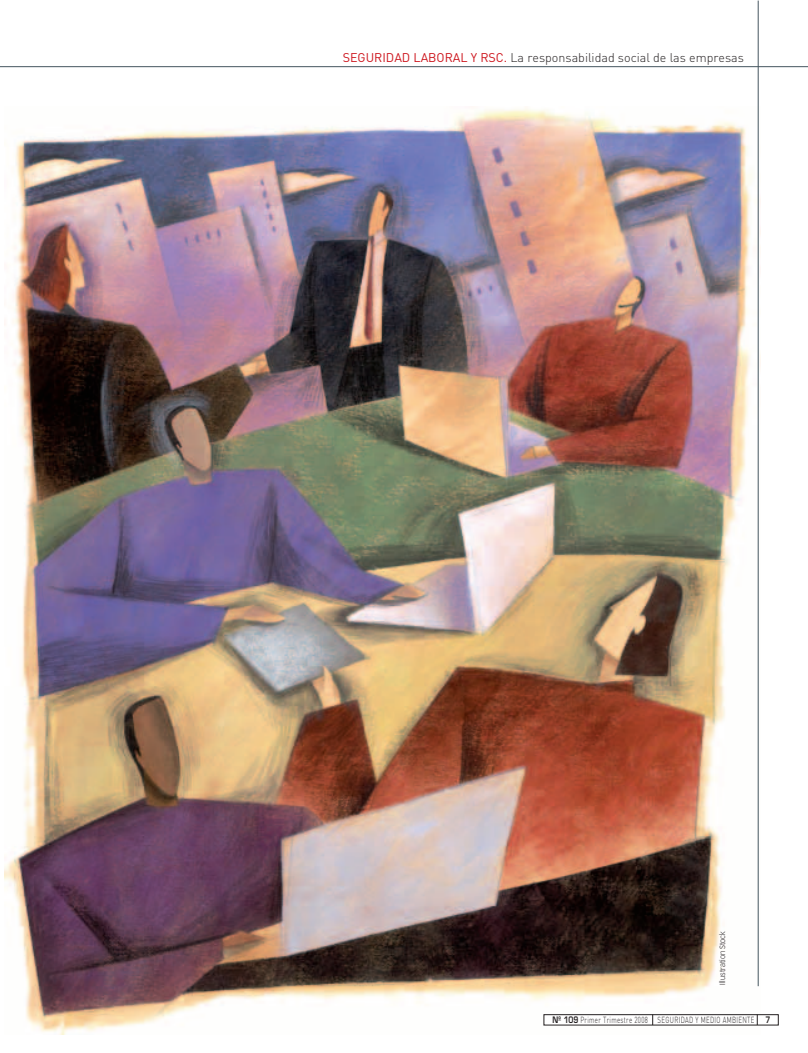
<style>
.page{position:relative;width:808px;height:1053px;background:#fff}
.page>*{position:absolute;margin:0;border:0;box-sizing:border-box;transform-origin:0 0}
.t1{font:300 12.5px "DIN";color:#231f20}
.t2{font:300 8.75px "DIN";letter-spacing:.05em;color:#231f20;scale:.7 1}
.t3{font:600 8.75px "Eurostile";color:#231f20;scale:.8 1}
.t4{font:300 7.5px "Vectora LT";color:#231f20}
.s1{font-weight:400;color:#cd151d}
.s2{font-family:"Eurostile";font-weight:600}
</style>
<div class="page">
<img style="left:4px;top:107px;width:757px;height:927px">
<hr style="left:0;top:66px;width:808px;height:1px;background:#45555f">
<hr style="left:758px;top:1px;width:1px;height:985px;background:#45555f">
<div style="left:544px;top:1014px;width:234px;height:10px;background:#fff"></div>
<div style="left:544px;top:1014px;width:234px;height:11px;border:1px solid #231f20"></div>
<p class="t1" style="left:343px;top:53px;width:403px"><span class="s1">SEGURIDAD LABORAL Y RSC.</span> La responsabilidad social de las empresas</p>
<p class="t4" style="left:719px;top:984px;width:55px;rotate:-90deg">Illustration Stock</p>
<p class="t2" style="left:552px;top:1016px;width:290px"><span class="s2">Nº 109</span> Primer Trimestre 2008 SEGURIDAD Y MEDIO AMBIENTE</p>
<p class="t3" style="left:765px;top:1016px;width:8px">7</p>
</div>
